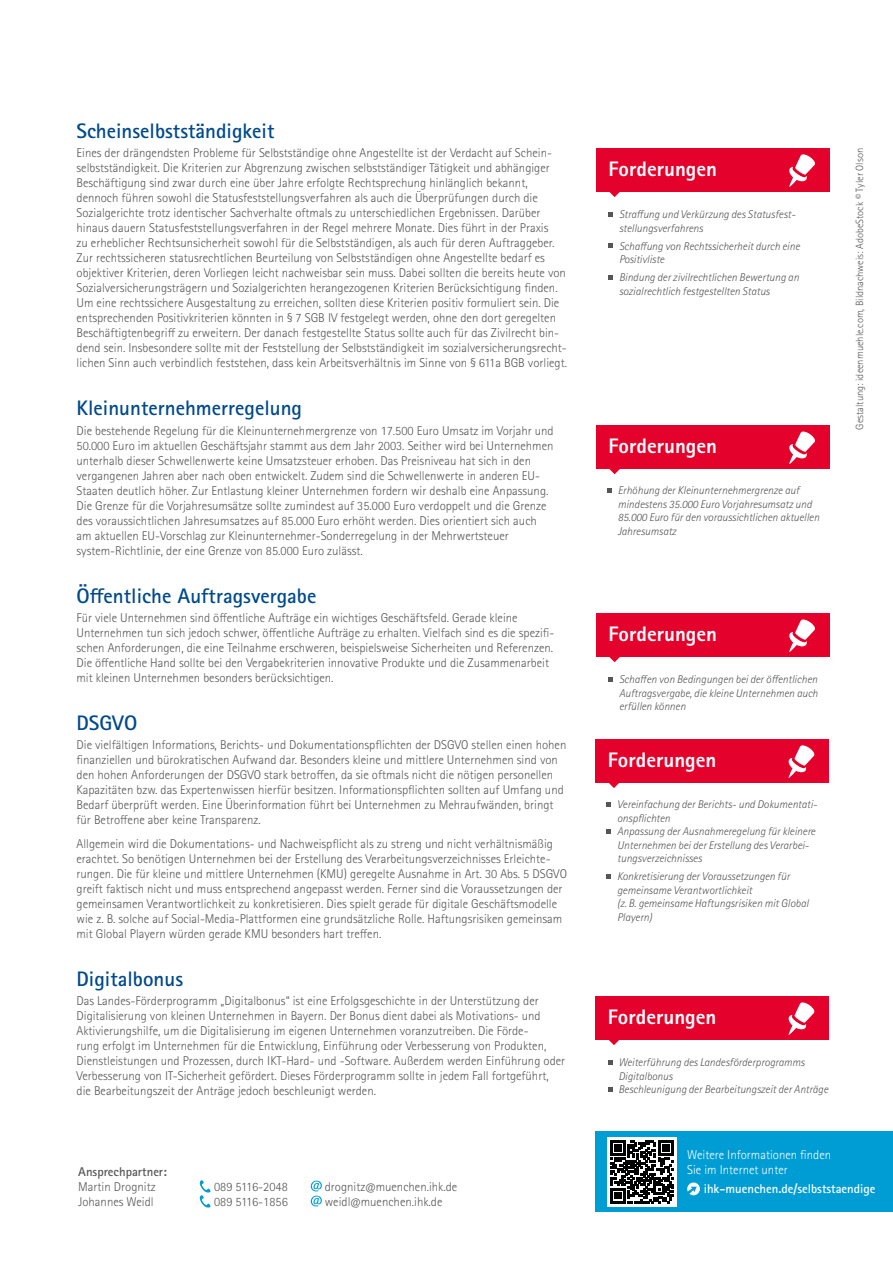
<style>
.page{position:relative;width:893px;height:1263px;background:#fff}
.page>*{position:absolute;margin:0;border:0;box-sizing:border-box;transform-origin:0 0}
.Fliesstext_9_P{font:700 21px "Rotis Sans Serif Std";color:#004a8b}
.t1{font:800 21px "Rotis Sans Serif Std";color:#fff}
.Fliesstext_9_P-2{font:300 12.75px/15px "Rotis Sans Serif Std";color:#565655}
.Fliesstext_9_P-3{font:300 12.75px/15px "Rotis Sans Serif Std";color:#fff}
.Fliesstext_9_P-4{font:700 12.75px "Rotis Sans Serif Std";color:#fff}
.Fliesstext_9_P-5{font:700 12.75px "Rotis Sans Serif Std";color:#565655}
.Fliesstext_9_P-6{font:italic 300 11.25px/13.5px "Rotis Sans Serif Std";color:#565655}
.t2{font:300 10.5px "Rotis Sans Serif Std";color:#565655}
</style>
<div class="page">
<div style="left:596px;top:148px;width:234px;height:44px;background:#e4012b"></div>
<svg style="left:609px;top:192px;width:11px;height:5px"></svg>
<svg style="left:789px;top:154px;width:26px;height:33px"></svg>
<svg style="left:608px;top:212px;width:5px;height:5px"></svg>
<svg style="left:608px;top:244px;width:5px;height:4px"></svg>
<svg style="left:608px;top:275px;width:5px;height:5px"></svg>
<svg style="left:200px;top:1180px;width:10px;height:27px"></svg>
<svg style="left:311px;top:1180px;width:11px;height:26px"></svg>
<div style="left:595px;top:1132px;width:297px;height:80px;background:#009dd4"></div>
<svg style="left:687px;top:1182px;width:13px;height:13px"></svg>
<div style="left:607px;top:1137px;width:70px;height:69px;background:#fff"></div>
<svg style="left:610px;top:1140px;width:63px;height:63px"></svg>
<div style="left:596px;top:425px;width:234px;height:44px;background:#e4012b"></div>
<svg style="left:609px;top:469px;width:11px;height:5px"></svg>
<svg style="left:789px;top:431px;width:26px;height:33px"></svg>
<svg style="left:607px;top:488px;width:5px;height:5px"></svg>
<div style="left:596px;top:613px;width:234px;height:44px;background:#e4012b"></div>
<svg style="left:609px;top:657px;width:11px;height:5px"></svg>
<svg style="left:789px;top:619px;width:26px;height:33px"></svg>
<svg style="left:608px;top:677px;width:5px;height:5px"></svg>
<div style="left:595px;top:739px;width:234px;height:43px;background:#e4012b"></div>
<svg style="left:608px;top:782px;width:12px;height:6px"></svg>
<svg style="left:788px;top:745px;width:26px;height:33px"></svg>
<svg style="left:607px;top:802px;width:4px;height:5px"></svg>
<svg style="left:607px;top:829px;width:4px;height:5px"></svg>
<svg style="left:607px;top:874px;width:4px;height:5px"></svg>
<div style="left:595px;top:996px;width:234px;height:43px;background:#e4012b"></div>
<svg style="left:608px;top:1039px;width:12px;height:6px"></svg>
<svg style="left:788px;top:1002px;width:26px;height:33px"></svg>
<svg style="left:608px;top:1060px;width:4px;height:5px"></svg>
<svg style="left:608px;top:1087px;width:4px;height:5px"></svg>
<p class="Fliesstext_9_P" style="left:77px;top:118px;width:199px">Scheinselbstständigkeit</p>
<p class="Fliesstext_9_P-2" style="left:77px;top:146px;width:492px">Eines der drängendsten Probleme für Selbstständige ohne Angestellte ist der Verdacht auf Schein&shy;selbstständigkeit. Die Kriterien zur Abgrenzung zwischen selbstständiger Tätigkeit und abhängiger Beschäftigung sind zwar durch eine über Jahre erfolgte Rechtsprechung hinlänglich bekannt, dennoch führen sowohl die Statusfeststellungsverfahren als auch die Überprüfungen durch die Sozialgerichte trotz identischer Sachverhalte oftmals zu unterschiedlichen Ergebnissen. Darüber hinaus dauern Statusfeststellungsverfahren in der Regel mehrere Monate. Dies führt in der Praxis<br>zu erheblicher Rechtsunsicherheit sowohl für die Selbstständigen, als auch für deren Auftraggeber.<br>Zur rechtssicheren statusrechtlichen Beurteilung von Selbstständigen ohne Angestellte bedarf es objektiver Kriterien, deren Vorliegen leicht nachweisbar sein muss. Dabei sollten die bereits heute von Sozialversicherungsträgern und Sozialgerichten herangezogenen Kriterien Berücksichtigung finden.<br>Um eine rechtssichere Ausgestaltung zu erreichen, sollten diese Kriterien positiv formuliert sein. Die entsprechenden Positivkriterien könnten in § 7 SGB IV festgelegt werden, ohne den dort geregelten Beschäftigtenbegriff zu erweitern. Der danach festgestellte Status sollte auch für das Zivilrecht bin&shy;dend sein. Insbesondere sollte mit der Feststellung der Selbstständigkeit im sozialversicherungsrecht&shy;lichen Sinn auch verbindlich feststehen, dass kein Arbeitsverhältnis im Sinne von § 611a BGB vorliegt.</p>
<p class="Fliesstext_9_P" style="left:77px;top:395px;width:227px">Kleinunternehmerregelung</p>
<p class="Fliesstext_9_P-2" style="left:77px;top:423px;width:479px">Die bestehende Regelung für die Kleinunternehmergrenze von 17.500 Euro Umsatz im Vorjahr und 50.000 Euro im aktuellen Geschäftsjahr stammt aus dem Jahr 2003. Seither wird bei Unternehmen unterhalb dieser Schwellenwerte keine Umsatzsteuer erhoben. Das Preisniveau hat sich in den vergangenen Jahren aber nach oben entwickelt. Zudem sind die Schwellenwerte in anderen EU-Staaten deutlich höher. Zur Entlastung kleiner Unternehmen fordern wir deshalb eine Anpassung.<br>Die Grenze für die Vorjahresumsätze sollte zumindest auf 35.000 Euro verdoppelt und die Grenze des voraussichtlichen Jahresumsatzes auf 85.000 Euro erhöht werden. Dies orientiert sich auch am aktuellen EU-Vorschlag zur Kleinunternehmer-Sonderregelung in der Mehrwertsteuer system-Richtlinie, der eine Grenze von 85.000 Euro zulässt.</p>
<p class="Fliesstext_9_P" style="left:77px;top:582px;width:241px">Öffentliche Auftragsvergabe</p>
<p class="Fliesstext_9_P-2" style="left:77px;top:610px;width:479px">Für viele Unternehmen sind öffentliche Aufträge ein wichtiges Geschäftsfeld. Gerade kleine Unternehmen tun sich jedoch schwer, öffentliche Aufträge zu erhalten. Vielfach sind es die spezifi&shy;schen Anforderungen, die eine Teilnahme erschweren, beispielsweise Sicherheiten und Referenzen.<br>Die öffentliche Hand sollte bei den Vergabekriterien innovative Produkte und die Zusammenarbeit mit kleinen Unternehmen besonders berücksichtigen.</p>
<p class="Fliesstext_9_P" style="left:77px;top:709px;width:62px">DSGVO</p>
<p class="Fliesstext_9_P-2" style="left:77px;top:737px;width:491px">Die vielfältigen Informations, Berichts- und Dokumentationspflichten der DSGVO stellen einen hohen finanziellen und bürokratischen Aufwand dar. Besonders kleine und mittlere Unternehmen sind von den hohen Anforderungen der DSGVO stark betroffen, da sie oftmals nicht die nötigen personellen Kapazitäten bzw. das Expertenwissen hierfür besitzen. Informationspflichten sollten auf Umfang und Bedarf überprüft werden. Eine Überinformation führt bei Unternehmen zu Mehraufwänden, bringt für Betroffene aber keine Transparenz.</p>
<p class="Fliesstext_9_P-2" style="left:77px;top:836px;width:492px">Allgemein wird die Dokumentations- und Nachweispflicht als zu streng und nicht verhältnismäßig erachtet. So benötigen Unternehmen bei der Erstellung des Verarbeitungsverzeichnisses Erleichte&shy;rungen. Die für kleine und mittlere Unternehmen (KMU) geregelte Ausnahme in Art. 30 Abs. 5 DSGVO greift faktisch nicht und muss entsprechend angepasst werden. Ferner sind die Voraussetzungen der gemeinsamen Verantwortlichkeit zu konkretisieren. Dies spielt gerade für digitale Geschäftsmodelle wie z. B. solche auf Social-Media-Plattformen eine grundsätzliche Rolle. Haftungsrisiken gemeinsam mit Global Playern würden gerade KMU besonders hart treffen.</p>
<p class="Fliesstext_9_P" style="left:77px;top:965px;width:108px">Digitalbonus</p>
<p class="Fliesstext_9_P-2" style="left:77px;top:993px;width:490px">Das Landes-Förderprogramm „Digitalbonus“ ist eine Erfolgsgeschichte in der Unterstützung der Digitalisierung von kleinen Unternehmen in Bayern. Der Bonus dient dabei als Motivations- und Aktivierungshilfe, um die Digitalisierung im eigenen Unternehmen voranzutreiben. Die Förde-<br>rung erfolgt im Unternehmen für die Entwicklung, Einführung oder Verbesserung von Produkten, Dienstleistungen und Prozessen, durch IKT-Hard- und -Software. Außerdem werden Einführung oder Verbesserung von IT-Sicherheit gefördert. Dieses Förderprogramm sollte in jedem Fall fortgeführt, die Bearbeitungszeit der Anträge jedoch beschleunigt werden.</p>
<p class="Fliesstext_9_P-5" style="left:78px;top:1164px;width:90px">Ansprechpartner:</p>
<p class="Fliesstext_9_P-2" style="left:78px;top:1180px;width:79px">Martin Drognitz</p>
<p class="Fliesstext_9_P-2" style="left:214px;top:1180px;width:75px">089 5116-2048</p>
<p class="Fliesstext_9_P-2" style="left:325px;top:1180px;width:134px">drognitz@muenchen.ihk.de</p>
<p class="Fliesstext_9_P-2" style="left:78px;top:1195px;width:77px">Johannes Weidl</p>
<p class="Fliesstext_9_P-2" style="left:214px;top:1195px;width:75px">089 5116-1856</p>
<p class="Fliesstext_9_P-2" style="left:325px;top:1195px;width:119px">weidl@muenchen.ihk.de</p>
<p class="t1" style="left:608px;top:156px;width:110px">Forderungen</p>
<p class="Fliesstext_9_P-6" style="left:619px;top:208px;width:178px">Straffung und Verkürzung des Statusfest&shy;stellungsverfahrens</p>
<p class="Fliesstext_9_P-6" style="left:619px;top:239px;width:182px">Schaffung von Rechtssicherheit durch eine</p>
<p class="Fliesstext_9_P-6" style="left:619px;top:253px;width:47px">Positivliste</p>
<p class="Fliesstext_9_P-6" style="left:619px;top:271px;width:181px">Bindung der zivilrechtlichen Bewertung an sozialrechtlich festgestellten Status</p>
<p class="t1" style="left:608px;top:433px;width:110px">Forderungen</p>
<p class="Fliesstext_9_P-6" style="left:618px;top:484px;width:203px">Erhöhung der Kleinunternehmergrenze auf mindestens 35.000 Euro Vorjahresumsatz und 85.000 Euro für den voraussichtlichen aktuellen Jahresumsatz</p>
<p class="t2" style="left:854px;top:430px;width:283px;rotate:-90deg">Gestaltung: ideenmuehle.com, Bildnachweis: AdobeStock © Tyler Olson</p>
<p class="t1" style="left:608px;top:621px;width:110px">Forderungen</p>
<p class="Fliesstext_9_P-6" style="left:619px;top:673px;width:200px;text-align:justify">Schaffen von Bedingungen bei der öffentlichen Auftragsvergabe, die kleine Unternehmen auch erfüllen können</p>
<p class="t1" style="left:608px;top:747px;width:110px">Forderungen</p>
<p class="Fliesstext_9_P-6" style="left:617px;top:798px;width:202px">Vereinfachung der Berichts- und Dokumentati&shy;onspflichten</p>
<p class="Fliesstext_9_P-6" style="left:617px;top:825px;width:200px">Anpassung der Ausnahmeregelung für kleinere<br>Unternehmen bei der Erstellung des Verarbei&shy;tungsverzeichnisses</p>
<p class="Fliesstext_9_P-6" style="left:617px;top:870px;width:174px">Konkretisierung der Voraussetzungen für gemeinsame Verantwortlichkeit</p>
<p class="Fliesstext_9_P-6" style="left:617px;top:897px;width:193px">(z. B. gemeinsame Haftungsrisiken mit Global<br>Playern)</p>
<p class="t1" style="left:608px;top:1004px;width:110px">Forderungen</p>
<p class="Fliesstext_9_P-6" style="left:618px;top:1056px;width:188px">Weiterführung des Landesförderprogramms<br>Digitalbonus</p>
<p class="Fliesstext_9_P-6" style="left:618px;top:1083px;width:211px">Beschleunigung der Bearbeitungszeit der Anträge</p>
<p class="Fliesstext_9_P-3" style="left:687px;top:1147px;width:146px">Weitere Informationen finden<br>Sie im Internet unter</p>
<p class="Fliesstext_9_P-4" style="left:704px;top:1181px;width:173px">ihk-muenchen.de/selbststaendige</p>
</div>
